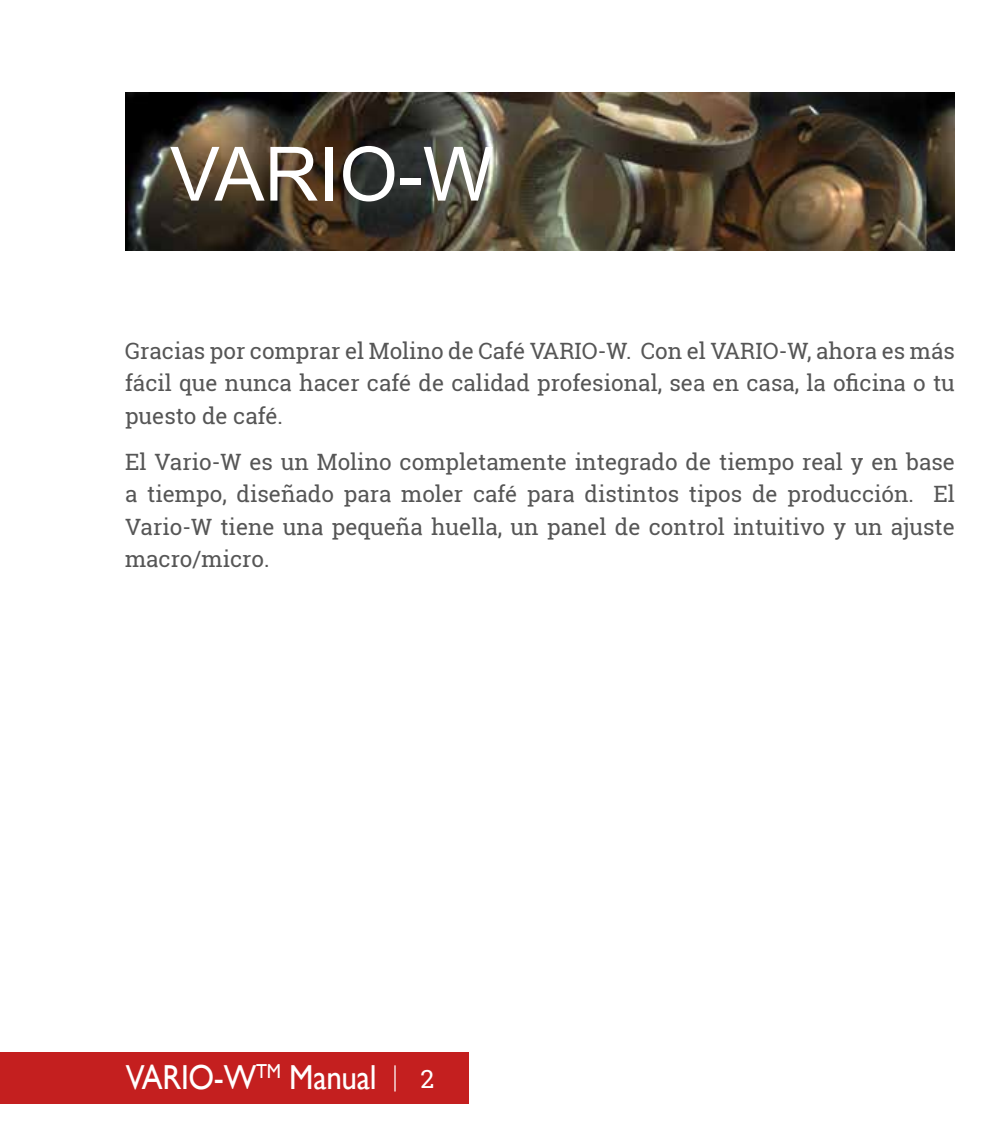
<style>
.page{position:relative;width:1000px;height:1125px;background:#fff}
.page>*{position:absolute;margin:0;border:0;box-sizing:border-box;transform-origin:0 0}
.t1{font:75px "Arial";color:#fff}
.t2{font:34.75px "Gill Sans";letter-spacing:-.01em;color:#fff;scale:.9 1}
.t3{font:25px "Roboto Slab";color:#fff}
.t4{font:22.5px/32.5px "Roboto Slab";color:#565656;text-align:justify}
</style>
<div class="page">
<div style="left:0;top:1053px;width:469px;height:51px;background:#c41f1f"></div>
<hr style="left:394px;top:1065px;width:2px;height:27px;background:#fff">
<img style="left:125px;top:93px;width:830px;height:157px">
<h1 class="t1" style="left:170px;top:123px;width:325px">VARIO-W</h1>
<p class="t4" style="left:125px;top:334px;width:832px">Gracias por comprar el Molino de Café VARIO-W. Con el VARIO-W, ahora es más fácil que nunca hacer café de calidad profesional, sea en casa, la oficina o tu puesto de café.</p>
<p class="t4" style="left:125px;top:445px;width:832px">El Vario-W es un Molino completamente integrado de tiempo real y en base a tiempo, diseñado para moler café para distintos tipos de producción. El Vario-W tiene una pequeña huella, un panel de control intuitivo y un ajuste macro/micro.</p>
<h2 class="t2" style="left:126px;top:1057px;width:280px">VARIO-W<sup>TM</sup> Manual</h2>
<p class="t3" style="left:420px;top:1061px;width:15px">2</p>
</div>
